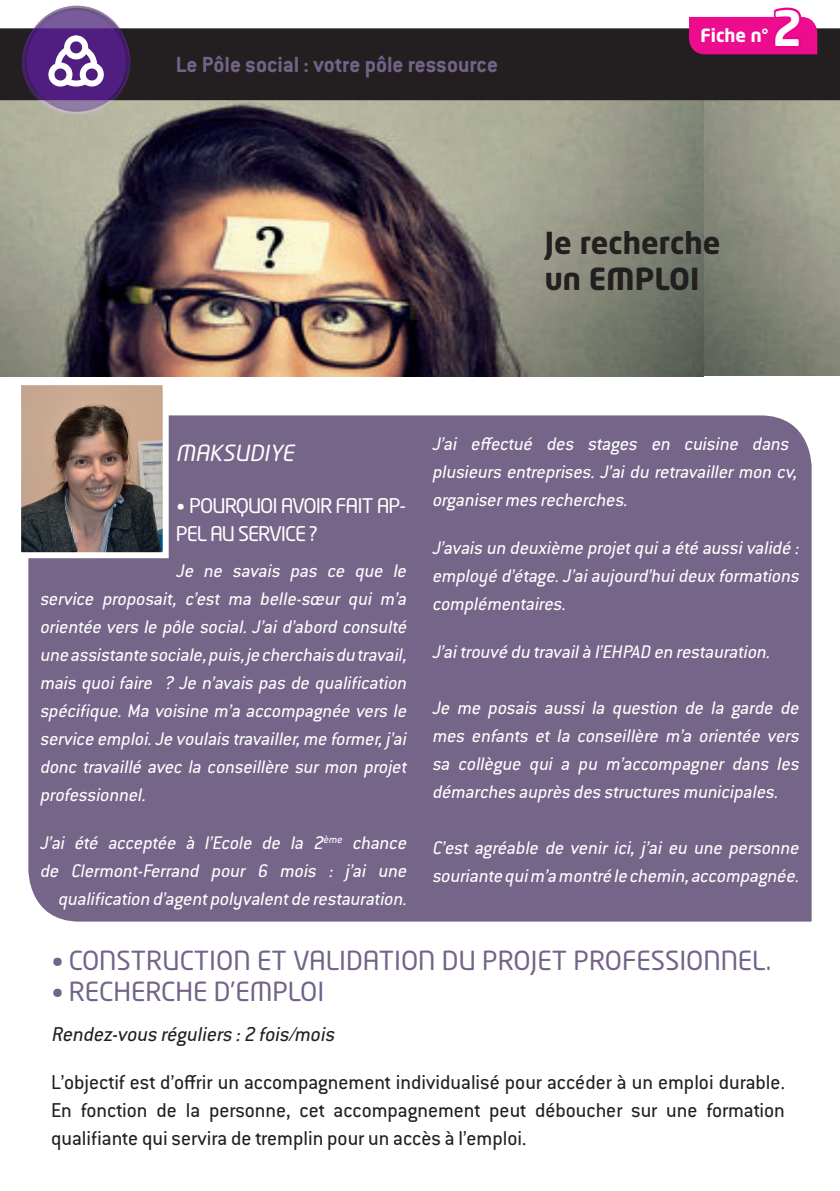
<style>
.page{position:relative;width:840px;height:1191px;background:#fff}
.page>*{position:absolute;margin:0;border:0;box-sizing:border-box;transform-origin:0 0}
.t1{font:700 48px "Neo Tech Pro";color:#fff}
.t2{font:700 30px/36px "Neo Tech Pro";color:#231f20}
.t3{font:26px "Neo Tech Pro";color:#736388}
.t4{font:700 24px "Conduit ITC";color:#736388}
.t5{font:22px/28px "Conduit ITC";color:#231f20;text-align:justify}
.t6{font:italic 22px "Conduit ITC";color:#231f20}
.t7{font:italic 22px "Neo Tech Pro";color:#fff}
.t8{font:italic 20px/28px "Conduit ITC";color:#fff;text-align:justify}
.t9{font:20px/28px "Neo Tech Pro";letter-spacing:-.05em;color:#fff}
.t10{font:700 18px "Neo Tech Pro";color:#fff}
.s1{font-family:"Conduit ITC"}
.s2{font-family:"Conduit ITC";font-weight:700}
</style>
<div class="page">
<img style="left:703px;top:100px;width:136px;height:276px">
<img style="left:0;top:100px;width:703px;height:276px">
<div style="left:1px;top:29px;width:837px;height:70px;background:#231f20"></div>
<div style="left:0;top:28px;width:839px;height:72px;border:2px solid #231f20"></div>
<svg style="left:22px;top:10px;width:103px;height:104px"></svg>
<svg style="left:25px;top:8px;width:104px;height:104px;background:#5d3387"></svg>
<svg style="left:47px;top:35px;width:58px;height:53px;background:#987bb5"></svg>
<div style="left:28px;top:415px;width:783px;height:506px;background:#756589"></div>
<img style="left:22px;top:386px;width:140px;height:165px">
<div style="left:15px;top:379px;width:154px;height:179px;border:6px solid #fff"></div>
<svg style="left:688px;top:7px;width:128px;height:47px"></svg>
<p class="t4" style="left:176px;top:50px;width:323px">Le Pôle social : votre pôle ressource</p>
<h1 class="t1" style="left:771px;top:-3px;width:32px">2</h1>
<p class="t10" style="left:700px;top:24px;width:69px">Fiche n°</p>
<h2 class="t2" style="left:544px;top:224px;width:177px">Je recherche un EMPLOI</h2>
<p class="t7" style="left:176px;top:439px;width:124px">MAKSUDIYE</p>
<p class="t9" style="left:176px;top:491px;width:232px"><span class="s1">•</span> POURQUOI AVOIR FAIT AP-<br>PEL AU SERVICE ?</p>
<p class="t8" style="left:40px;top:556px;width:372px;text-indent:136px">Je ne savais pas ce que le service proposait, c’est ma belle-sœur qui m’a orientée vers le pôle social. J’ai d’abord consulté une assistante sociale,puis,je cherchais du travail, mais quoi faire ? Je n’avais pas de qualification spécifique. Ma voisine m’a accompagnée vers le service emploi.Je voulais travailler,me former,j ’ai donc travaillé avec la conseillère sur mon projet professionnel.</p>
<p class="t8" style="left:40px;top:828px;width:372px;text-align:right">J’ai été acceptée à l’Ecole de la 2<sup>ème</sup> chance de Clermont-Ferrand pour 6 mois : j’ai une qualification d’agentpolyvalentde restauration.</p>
<p class="t8" style="left:432px;top:429px;width:370px;text-align:left">J’ai effectué des stages en cuisine dans plusieurs entreprises. J’ai du retravailler mon cv, organisermes recherches.</p>
<p class="t8" style="left:432px;top:533px;width:372px">J’avais un deuxième projetquia été aussivalidé : employé d’étage.J’aiaujourd’huideux formations complémentaires.</p>
<p class="t8" style="left:432px;top:637px;width:343px">J’aitrouvé du travailà l’EHPAD en restauration.</p>
<p class="t8" style="left:432px;top:693px;width:372px">Je me posais aussi la question de la garde de mes enfants et la conseillère m’a orientée vers sa collègue qui a pu m’accompagner dans les démarches auprès des structures municipales.</p>
<p class="t8" style="left:432px;top:833px;width:372px">C’est agréable de venir ici, j ’ai eu une personne souriante quim’a montré le chemin,accompagnée.</p>
<h3 class="t3" style="left:51px;top:944px;width:721px"><span class="s2">•</span> CONSTRUCTION ET VALIDATION DU PROJET PROFESSIONNEL.</h3>
<h3 class="t3" style="left:51px;top:975px;width:274px"><span class="s2">•</span> RECHERCHE D’EMPLOI</h3>
<p class="t6" style="left:51px;top:1021px;width:289px">Rendez-vous réguliers :2 fois/mois</p>
<p class="t5" style="left:51px;top:1067px;width:735px">L’objectif est d’offrir un accompagnement individualisé pour accéder à un emploi durable.<br>En fonction de la personne, cet accompagnement peut déboucher sur une formation qualifiante qui servira de tremplin pour un accès à l’emploi.</p>
</div>
